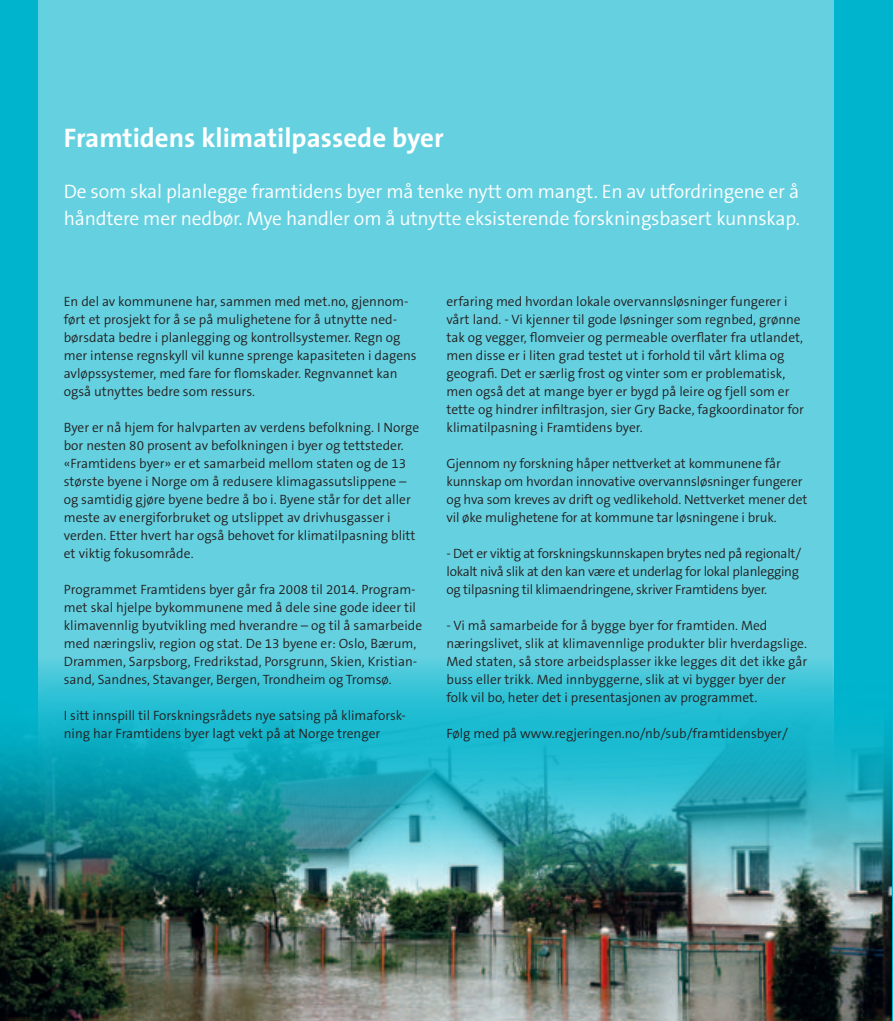
<style>
.page{position:relative;width:893px;height:1021px;background:#fff}
.page>*{position:absolute;margin:0;border:0;box-sizing:border-box;transform-origin:0 0}
.t1{font:700 27px "The Sans";color:#fff}
.t2{font:300 19.5px/27px "The Sans B4";letter-spacing:-.01em;color:#fff}
.t3{font:300 13.5px/18px "The Sans B4";color:#231f20}
.t4{font:300 13.5px/18px "The Sans B4";letter-spacing:-.02em;color:#231f20}
</style>
<div class="page">
<div style="left:0;top:0;width:893px;height:1020px;background:#00b4cd"></div>
<div style="left:38px;top:0;width:795px;height:783px;background:#65d1e0"></div>
<img style="left:0;top:684px;width:892px;height:336px">
<h1 class="t1" style="left:64px;top:115px;width:381px">Framtidens klimatilpassede byer</h1>
<h2 class="t2" style="left:64px;top:179px;width:738px">De som skal planlegge framtidens byer må tenke nytt om mangt. En av utfordringene er å håndtere mer nedbør. Mye handler om å utnytte eksisterende forskningsbasert kunnskap.</h2>
<p class="t3" style="left:64px;top:293px;width:354px">En del av kommunene har, sammen med met.no, gjennom&shy;ført et prosjekt for å se på mulighetene for å utnytte ned&shy;børsdata bedre i planlegging og kontrollsystemer. Regn og mer intense regnskyll vil kunne sprenge kapasiteten i dagens avløpssystemer, med fare for flomskader. Regnvannet kan også utnyttes bedre som ressurs.</p>
<p class="t3" style="left:64px;top:419px;width:357px">Byer er nå hjem for halvparten av verdens befolkning. I Norge bor nesten 80 prosent av befolkningen i byer og tettsteder. «Framtidens byer» er et samarbeid mellom staten og de 13 største byene i Norge om å redusere klimagassutslippene – og samtidig gjøre byene bedre å bo i. Byene står for det aller meste av energiforbruket og utslippet av drivhusgasser i verden. Etter hvert har også behovet for klimatilpasning blitt et viktig fokusområde.</p>
<p class="t3" style="left:64px;top:581px;width:360px">Programmet Framtidens byer går fra 2008 til 2014. Program&shy;met skal hjelpe bykommunene med å dele sine gode ideer til klimavennlig byutvikling med hverandre – og til å samarbeide med næringsliv, region og stat. De 13 byene er: Oslo, Bærum, Drammen, Sarpsborg, Fredrikstad, Porsgrunn, Skien, Kristian&shy;sand, Sandnes, Stavanger, Bergen, Trondheim og Tromsø.</p>
<p class="t3" style="left:64px;top:707px;width:344px">I sitt innspill til Forskningsrådets nye satsing på klimaforsk&shy;ning har Framtidens byer lagt vekt på at Norge trenger</p>
<p class="t3" style="left:446px;top:293px;width:359px">erfaring med hvordan lokale overvannsløsninger fungerer i vårt land. - Vi kjenner til gode løsninger som regnbed, grønne tak og vegger, flomveier og permeable overflater fra utlandet, men disse er i liten grad testet ut i forhold til vårt klima og geografi. Det er særlig frost og vinter som er problematisk, men også det at mange byer er bygd på leire og fjell som er tette og hindrer infiltrasjon, sier Gry Backe, fagkoordinator for klimatilpasning i Framtidens byer.</p>
<p class="t3" style="left:446px;top:455px;width:362px">Gjennom ny forskning håper nettverket at kommunene får kunnskap om hvordan innovative overvannsløsninger fungerer og hva som kreves av drift og vedlikehold. N ettverket mener det vil øke mulighetene for at kommune tar løsningene i bruk.</p>
<p class="t4" style="left:446px;top:545px;width:356px">- Det er viktig at forskningskunnskapen brytes ned på regionalt/ lokalt nivå slik at den kan være et underlag for lokal planlegging og tilpasning til klimaendringene, skriver Framtidens byer.</p>
<p class="t3" style="left:446px;top:617px;width:362px">- Vi må samarbeide for å bygge byer for framtiden. Med næringslivet, slik at klimavennlige produkter blir hverdagslige.<br>Med staten, så store arbeidsplasser ikke legges dit det ikke går buss eller trikk. Med innbyggerne, slik at vi bygger byer der folk vil bo, heter det i presentasjonen av programmet.</p>
<p class="t3" style="left:446px;top:725px;width:343px">Følg med på www.regjeringen.no/nb/sub/framtidensbyer/</p>
<p class="t3" style="left:64px;top:975px;width:16px">10</p>
</div>
